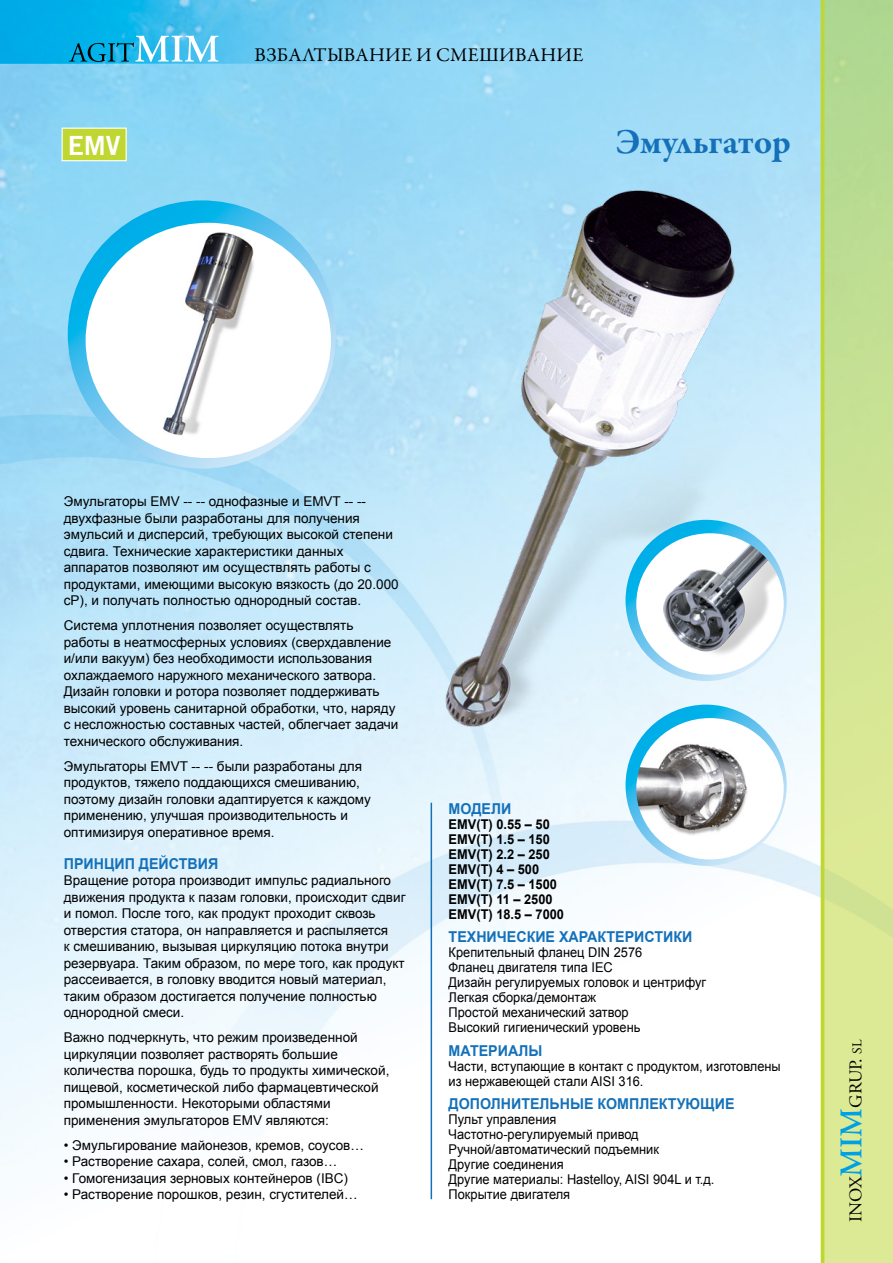
<style>
.page{position:relative;width:893px;height:1263px;background:#fff}
.page>*{position:absolute;margin:0;border:0;box-sizing:border-box;transform-origin:0 0}
.t1{font:700 36px "Garamond Premr Pro";color:#1471b9}
.t2{font:26.4px "Trade Gothic Bold Two";color:#fff}
.t3{font:19.5px "Garamond Premr Pro";letter-spacing:.01em;color:#000}
.t4{font:18px "Adobe Garamond";color:#000}
.t5{font:700 15px "Arial";color:#1471b9;scale:.95 1}
.t6{font:13.5px/16.5px "Arial";color:#000}
.t7{font:13.5px/15px "Arial";color:#000;scale:.95 1}
.t8{font:700 13.5px/15px "Arial";color:#000;scale:.95 1}
.s1{font-weight:600;font-size:31.5px;color:#00a1e4}
.s2{font-size:13.5px}
</style>
<div class="page">
<img style="left:0;top:0;width:821px;height:1263px">
<div style="left:821px;top:0;width:72px;height:1263px;background:linear-gradient(to bottom,#b4d991,#e7ee96)"></div>
<hr style="left:821px;top:0;width:3px;height:1263px;background:#bfd730">
<img style="left:439px;top:173px;width:352px;height:571px">
<svg style="left:625px;top:520px;width:162px;height:161px"></svg>
<svg style="left:625px;top:705px;width:162px;height:161px"></svg>
<svg style="left:68px;top:200px;width:268px;height:269px"></svg>
<div style="left:62px;top:128px;width:64px;height:33px;background:#bfd730"></div>
<div style="left:62px;top:128px;width:65px;height:33px;border:1px solid #fff"></div>
<hr style="left:431px;top:803px;width:1px;height:396px;background:#1471b9">
<svg style="left:69px;top:36px;width:150px;height:26px"></svg>
<h2 class="t2" style="left:68px;top:129px;width:54px">EMV</h2>
<h3 class="t3" style="left:255px;top:43px;width:330px">Взбалтывание и смешивание</h3>
<h1 class="t1" style="left:615px;top:119px;width:178px">Эмульгатор</h1>
<p class="t6" style="left:64px;top:493px;width:336px">Эмульгаторы EMV -- -- однофазные и EMVT -- -- двухфазные были разработаны для получения эмульсий и дисперсий, требующих высокой степени сдвига. Технические характеристики данных аппаратов позволяют им осуществлять работы с продуктами, имеющими высокую вязкость (до 20.000 cP), и получать полностью однородный состав.</p>
<p class="t6" style="left:64px;top:617px;width:336px">Система уплотнения позволяет осуществлять работы в неатмосферных условиях (сверхдавление и/или вакуум) без необходимости использования охлаждаемого наружного механического затвора.<br>Дизайн головки и ротора позволяет поддерживать высокий уровень санитарной обработки, что, наряду с несложностью составных частей, облегчает задачи технического обслуживания.</p>
<p class="t6" style="left:64px;top:758px;width:309px">Эмульгаторы EMVT -- -- были разработаны для продуктов, тяжело поддающихся смешиванию, поэтому дизайн головки адаптируется к каждому применению, улучшая производительность и оптимизируя оперативное время.</p>
<p class="t5" style="left:64px;top:853px;width:164px">ПРИНЦИП ДЕЙСТВИЯ</p>
<p class="t6" style="left:64px;top:872px;width:343px">Вращение ротора производит импульс радиального движения продукта к пазам головки, происходит сдвиг и помол. После того, как продукт проходит сквозь отверстия статора, он направляется и распыляется<br>к смешиванию, вызывая циркуляцию потока внутри резервуара. Таким образом, по мере того, как продукт рассеивается, в головку вводится новый материал, таким образом достигается получение полностью однородной смеси.</p>
<p class="t6" style="left:64px;top:1029px;width:327px">Важно подчеркнуть, что режим произведенной циркуляции позволяет растворять большие количества порошка, будь то продукты химической, пищевой, косметической либо фармацевтической промышленности. Некоторыми областями применения эмульгаторов EMV являются:</p>
<p class="t6" style="left:64px;top:1137px;width:302px">• Эмульгирование майонезов, кремов, соусов…</p>
<p class="t6" style="left:64px;top:1153px;width:275px">• Растворение сахара, солей, смол, газов…</p>
<p class="t6" style="left:64px;top:1170px;width:286px">• Гомогенизация зерновых контейнеров (IBC)</p>
<p class="t6" style="left:64px;top:1186px;width:295px">• Растворение порошков, резин, сгустителей…</p>
<p class="t5" style="left:449px;top:798px;width:67px">МОДЕЛИ</p>
<p class="t8" style="left:449px;top:817px;width:123px">EMV(T) 0.55 – 50<br>EMV(T) 1.5 – 150<br>EMV(T) 2.2 – 250<br>EMV(T) 4 – 500<br>EMV(T) 7.5 – 1500<br>EMV(T) 11 – 2500<br>EMV(T) 18.5 – 7000</p>
<p class="t5" style="left:449px;top:927px;width:258px">ТЕХНИЧЕСКИЕ ХАРАКТЕРИСТИКИ</p>
<p class="t7" style="left:449px;top:945px;width:273px">Крепительный фланец DIN 2576<br>Фланец двигателя типа IEC<br>Дизайн регулируемых головок и центрифуг<br>Легкая сборка/демонтаж<br>Простой механический затвор<br>Высокий гигиенический уровень</p>
<p class="t5" style="left:449px;top:1040px;width:100px">МАТЕРИАЛЫ</p>
<p class="t7" style="left:449px;top:1058px;width:351px">Части, вступающие в контакт с продуктом, изготовлены из нержавеющей стали AISI 316.</p>
<p class="t5" style="left:449px;top:1094px;width:302px">ДОПОЛНИТЕЛЬНЫЕ КОМПЛЕКТУЮЩИЕ</p>
<p class="t7" style="left:449px;top:1112px;width:281px">Пульт управления<br>Частотно-регулируемый привод<br>Ручной/автоматический подъемник<br>Другие соединения<br>Другие материалы: Hastelloy, AISI 904L и т.д.<br>Покрытие двигателя</p>
<h3 class="t4" style="left:846px;top:1222px;width:184px;rotate:-90deg">INOX<span class="s1">MIM</span>GRUP. <span class="s2">SL</span></h3>
</div>
